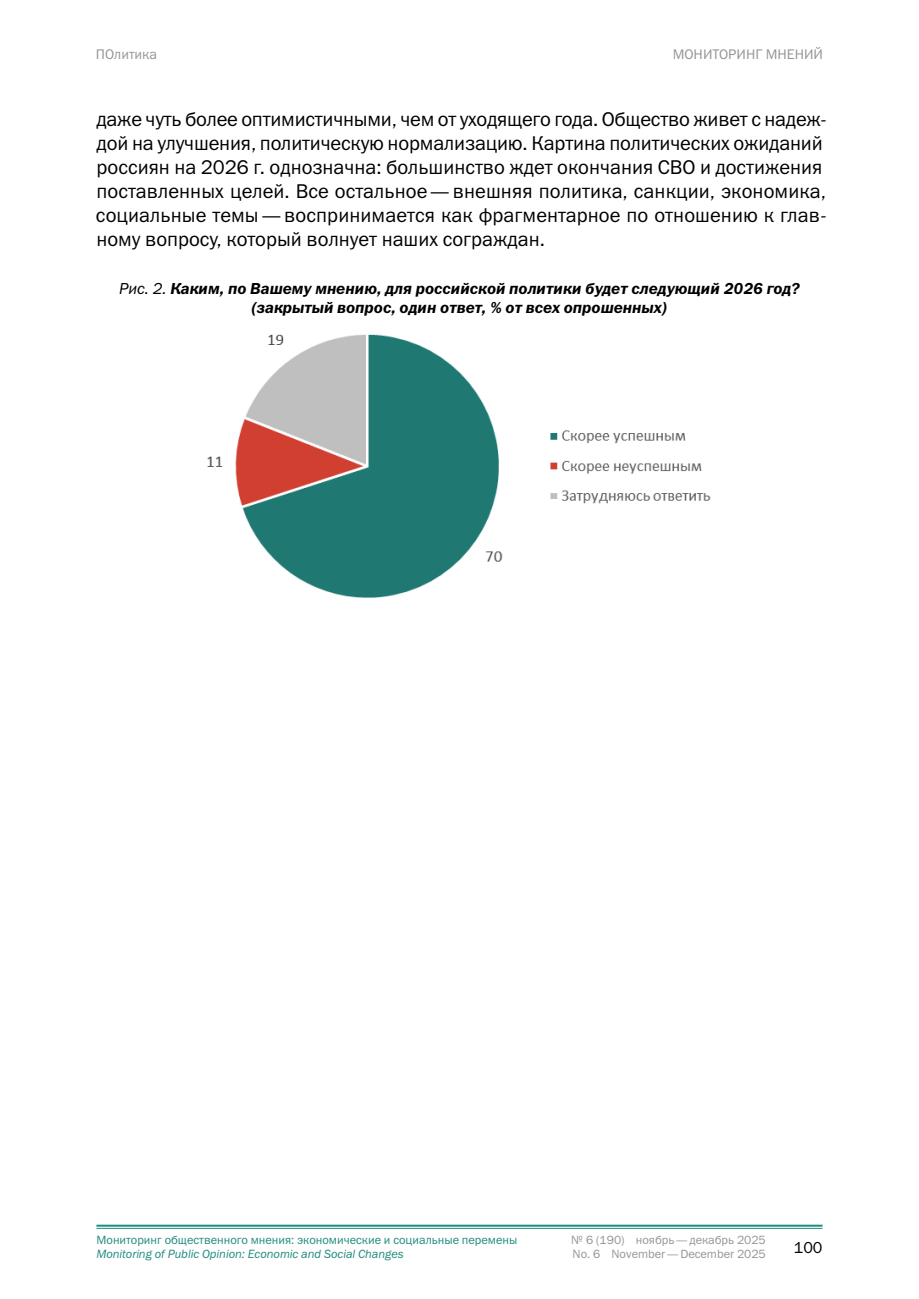
<style>
.page{position:relative;width:919px;height:1299px;background:#fff}
.page>*{position:absolute;margin:0;border:0;box-sizing:border-box;transform-origin:0 0}
.GENERAL_TEXT{font:20px/24px "Franklin Gothic ITC";color:#000}
.Picture_number_and_t{font:italic 600 16px/19.2px "Franklin Gothic ITC";color:#000;text-align:center}
.t1{font:16px "Franklin Gothic ITC";color:#000}
.t2{font:14px "Franklin Gothic ITC";color:#959595}
.t3{font:12px "Franklin Gothic ITC";color:#208b7f}
.t4{font:12px "Franklin Gothic ITC";color:#959595}
.t5{font:italic 12px "Franklin Gothic ITC";color:#208b7f}
.s1{font-weight:400}
</style>
<div class="page">
<hr style="left:96px;top:1224px;width:726px;height:2px;background:#208b7f">
<hr style="left:96px;top:1227px;width:726px;height:1px;background:#208b7f">
<img style="left:207px;top:334px;width:504px;height:264px">
<p class="t2" style="left:96px;top:46px;width:63px">ПОлитика</p>
<p class="t2" style="left:672px;top:46px;width:152px">МОНИТОРИНГ МНЕНИЙ</p>
<p class="GENERAL_TEXT" style="left:96px;top:107px;width:732px">даже чуть более оптимистичными, чем от уходящего года. Общество живет с надеж‑ дой на улучшения, политическую нормализацию. Картина политических ожиданий россиян на 2026 г. однозначна: большинство ждет окончания СВО и достижения поставленных целей. Все остальное— внешняя политика, санкции, экономика, социальные темы— воспринимается как фрагментарное по отношению к глав‑ ному вопросу, который волнует наших сограждан.</p>
<p class="Picture_number_and_t" style="left:119px;top:280px;width:682px"><span class="s1">Рис. 2.</span> Каким, по Вашему мнению, для российской политики будет следующий 2026 год? (закрытый вопрос, один ответ, % от всех опрошенных)</p>
<p class="t3" style="left:96px;top:1232px;width:422px">Мониторинг общественного мнения: экономические и социальные перемены</p>
<p class="t4" style="left:571px;top:1232px;width:196px">№ 6 (190) ноябрь—декабрь 2025</p>
<p class="t5" style="left:96px;top:1247px;width:309px">Monitoring of Public Opinion: Economic and Social Changes</p>
<p class="t4" style="left:572px;top:1246px;width:195px">No. 6 November—December 2025</p>
<p class="t1" style="left:793px;top:1237px;width:30px">100</p>
</div>
